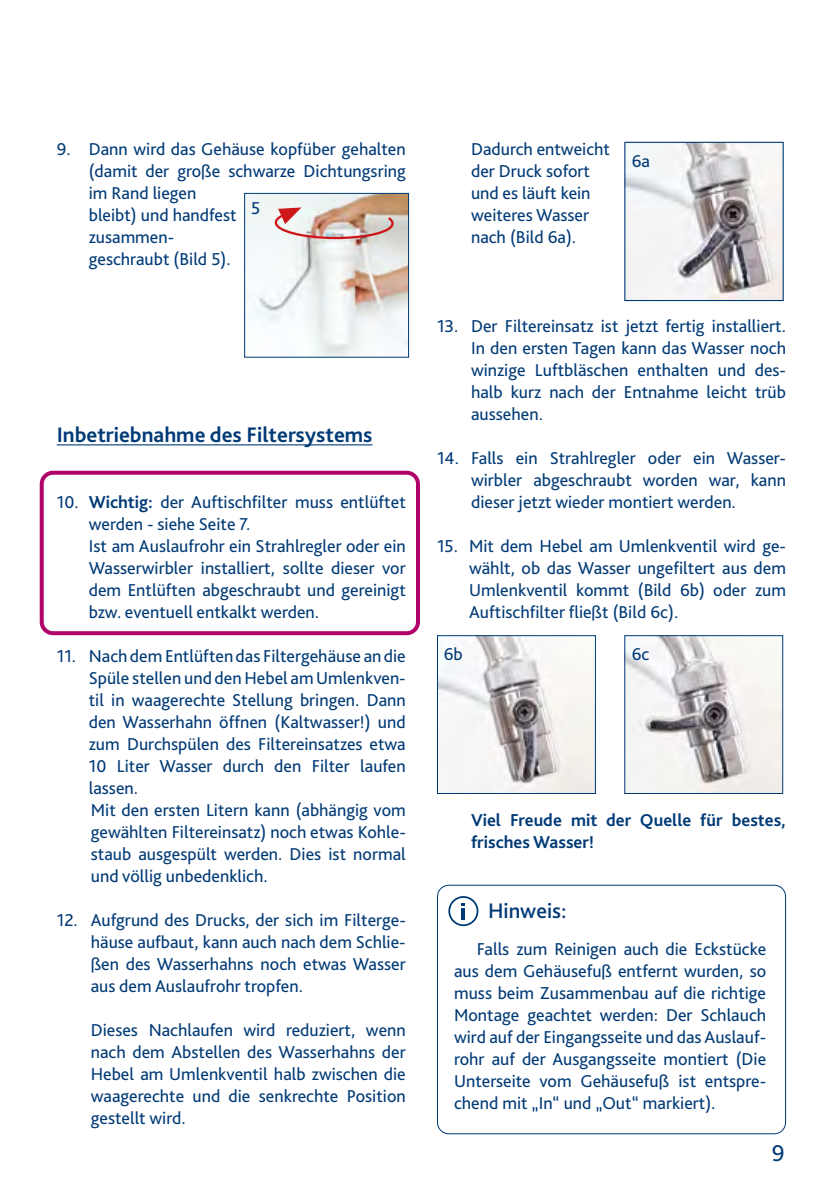
<style>
.page{position:relative;width:840px;height:1191px;background:#fff}
.page>*{position:absolute;margin:0;border:0;box-sizing:border-box;transform-origin:0 0}
.t1{font:24px "Bliss Pro";color:#003a76}
.t2{font:700 22px "Bliss Pro";color:#003a76}
.t3{font:500 22px "Bliss Pro";color:#003a76}
.t4{font:18px/22px "Bliss Pro";color:#003a76;text-align:justify}
.t5{font:700 18px/22px "Bliss Pro";color:#003a76}
.s1{font-weight:700}
</style>
<div class="page">
<img style="left:626px;top:144px;width:155px;height:155px">
<div style="left:624px;top:142px;width:159px;height:159px;border:1px solid #003a76"></div>
<div style="left:40px;top:471px;width:380px;height:164px;border:4px solid #b0036a;border-radius:11px"></div>
<hr style="left:57px;top:444px;width:315px;height:1px;background:#003a76">
<img style="left:246px;top:195px;width:161px;height:161px">
<div style="left:244px;top:193px;width:165px;height:165px;border:1px solid #003a76"></div>
<img style="left:273px;top:207px;width:121px;height:34px">
<div style="left:437px;top:884px;width:348px;height:250px;border:1px solid #003a76;border-radius:11px"></div>
<div style="left:448px;top:896px;width:30px;height:30px;border:2px solid #003a76;border-radius:50%"></div>
<svg style="left:461px;top:903px;width:4px;height:3px"></svg>
<hr style="left:461px;top:908px;width:4px;height:11px;background:#003a76">
<img style="left:626px;top:637px;width:154px;height:155px">
<div style="left:624px;top:635px;width:158px;height:159px;border:1px solid #003a76"></div>
<img style="left:439px;top:637px;width:154px;height:155px">
<div style="left:437px;top:635px;width:158px;height:159px;border:1px solid #003a76"></div>
<p class="t4" style="left:89px;top:138px;width:318px;text-align:left;text-indent:-32px">9. Dann wird das Gehäuse kopfüber gehalten (damit der große schwarze Dichtungsring im Rand liegen<br>bleibt) und handfest<br>zusammen-<br>geschraubt (Bild 5).</p>
<p class="t4" style="left:251px;top:197px;width:11px">5</p>
<p class="t2" style="left:57px;top:420px;width:317px">Inbetriebnahme des Filtersystems</p>
<p class="t4" style="left:89px;top:490px;width:318px;text-align:left;text-indent:-32px">10. <span class="s1">Wichtig:</span> der Auftischfilter muss entlüftet werden - siehe Seite 7.<br>Ist am Auslaufrohr ein Strahlregler oder ein Wasserwirbler installiert, sollte dieser vor dem Entlüften abgeschraubt und gereinigt bzw. eventuell entkalkt werden.</p>
<p class="t4" style="left:89px;top:644px;width:318px;text-align:left;text-indent:-32px">11. Nach dem Entlüften das Filtergehäuse an die Spüle stellen und den Hebel am Umlenkven&shy;til in waagerechte Stellung bringen. Dann den Wasserhahn öffnen (Kaltwasser!) und zum Durchspülen des Filtereinsatzes etwa 10 Liter Wasser durch den Filter laufen lassen.<br>Mit den ersten Litern kann (abhängig vom gewählten Filtereinsatz) noch etwas Kohle&shy;staub ausgespült werden. Dies ist normal und völlig unbedenklich.</p>
<p class="t4" style="left:91px;top:908px;width:316px;text-indent:-34px">12. Aufgrund des Drucks, der sich im Filterge&shy;häuse aufbaut, kann auch nach dem Schlie&shy;ßen des Wasserhahns noch etwas Wasser aus dem Auslaufrohr tropfen.</p>
<p class="t4" style="left:91px;top:1018px;width:316px">Dieses Nachlaufen wird reduziert, wenn nach dem Abstellen des Wasserhahns der Hebel am Umlenkventil halb zwischen die waagerechte und die senkrechte Position gestellt wird.</p>
<p class="t4" style="left:471px;top:138px;width:140px;text-align:left">Dadurch entweicht der Druck sofort und es läuft kein weiteres Wasser nach (Bild 6a).</p>
<p class="t4" style="left:631px;top:150px;width:20px">6a</p>
<p class="t4" style="left:471px;top:314px;width:316px;text-indent:-34px">13. Der Filtereinsatz ist jetzt fertig installiert.<br>In den ersten Tagen kann das Wasser noch winzige Luftbläschen enthalten und des&shy;halb kurz nach der Entnahme leicht trüb aussehen.</p>
<p class="t4" style="left:471px;top:446px;width:316px;text-indent:-34px">14. Falls ein Strahlregler oder ein Wasser&shy;wirbler abgeschraubt worden war, kann dieser jetzt wieder montiert werden.</p>
<p class="t4" style="left:469px;top:534px;width:318px;text-indent:-32px">15. Mit dem Hebel am Umlenkventil wird ge&shy;wählt, ob das Wasser ungefiltert aus dem Umlenkventil kommt (Bild 6b) oder zum Auftischfilter fließt (Bild 6c).</p>
<p class="t4" style="left:443px;top:643px;width:20px">6b</p>
<p class="t4" style="left:631px;top:643px;width:19px">6c</p>
<p class="t5" style="left:471px;top:808px;width:316px">Viel Freude mit der Quelle für bestes, frisches Wasser!</p>
<p class="t3" style="left:488px;top:897px;width:80px">Hinweis:</p>
<p class="t4" style="left:454px;top:938px;width:313px;text-indent:23px">Falls zum Reinigen auch die Eckstücke aus dem Gehäusefuß entfernt wurden, so muss beim Zusammenbau auf die richtige Montage geachtet werden: Der Schlauch wird auf der Eingangsseite und das Auslauf&shy;rohr auf der Ausgangsseite montiert (Die Unterseite vom Gehäusefuß ist entspre&shy;chend mit „In“ und „Out“ markiert).</p>
<h1 class="t1" style="left:771px;top:1137px;width:14px">9</h1>
</div>
